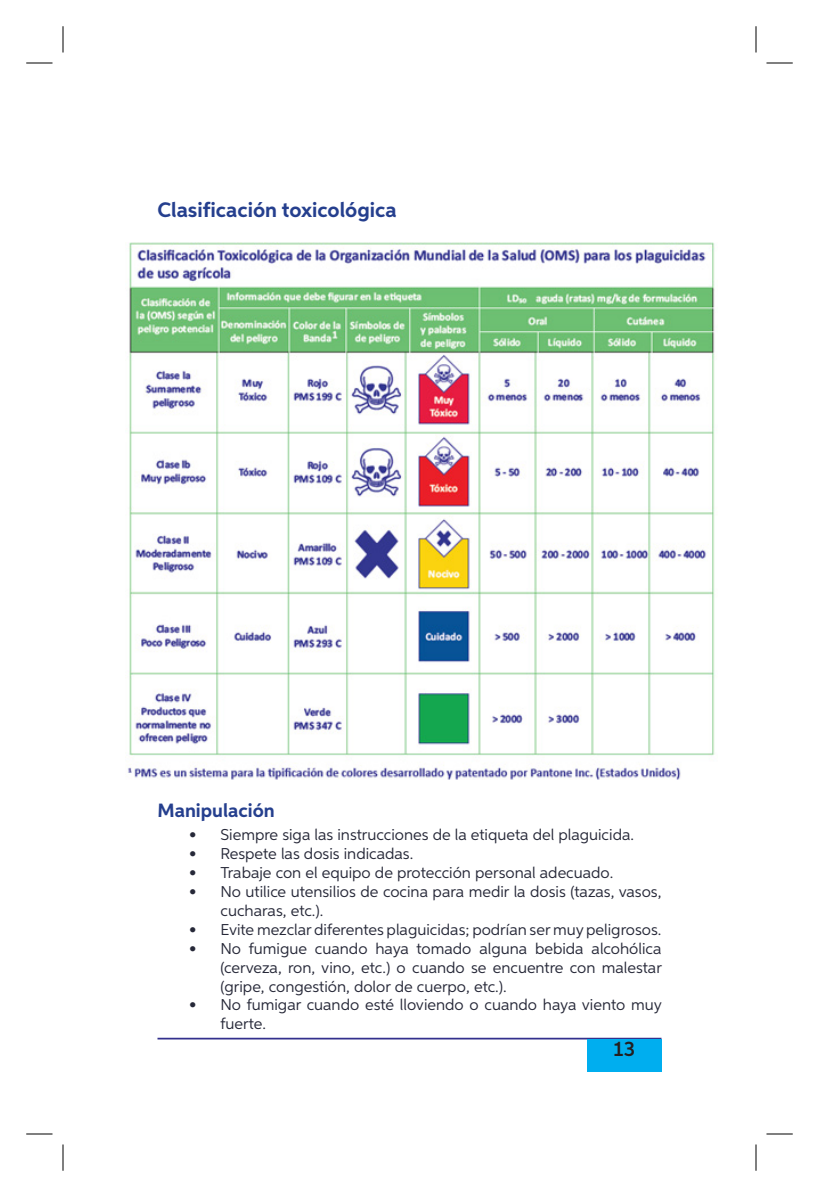
<style>
.page{position:relative;width:819px;height:1197px;background:#fff}
.page>*{position:absolute;margin:0;border:0;box-sizing:border-box;transform-origin:0 0}
.t1{font:700 21px "Aspira";color:#253f8e}
.t2{font:600 21px "Aspira";color:#231f20}
.t3{font:700 19.25px "Aspira";color:#253f8e}
.t4{font:15.75px/18.9px "Aspira";color:#262838}
</style>
<div class="page">
<hr style="left:158px;top:1038px;width:504px;height:2px;background:#33308d">
<div style="left:587px;top:1040px;width:75px;height:32px;background:#00aeef"></div>
<img style="left:128px;top:242px;width:587px;height:538px">
<svg style="left:26px;top:63px;width:26px;height:1px"></svg>
<svg style="left:766px;top:63px;width:27px;height:1px"></svg>
<svg style="left:26px;top:1134px;width:26px;height:1px"></svg>
<svg style="left:766px;top:1134px;width:27px;height:1px"></svg>
<svg style="left:63px;top:26px;width:1px;height:26px"></svg>
<svg style="left:63px;top:1144px;width:1px;height:27px"></svg>
<svg style="left:756px;top:26px;width:1px;height:26px"></svg>
<svg style="left:756px;top:1144px;width:1px;height:27px"></svg>
<p class="t1" style="left:158px;top:197px;width:241px">Clasificación toxicológica</p>
<p class="t3" style="left:158px;top:798px;width:119px">Manipulación</p>
<p class="t4" style="left:189px;top:825px;width:447px">• Siempre siga las instrucciones de la etiqueta del plaguicida.</p>
<p class="t4" style="left:189px;top:844px;width:226px">• Respete las dosis indicadas.</p>
<p class="t4" style="left:189px;top:863px;width:426px">• Trabaje con el equipo de protección personal adecuado.</p>
<p class="t4" style="left:220px;top:882px;width:442px;text-indent:-32px">• No utilice utensilios de cocina para medir la dosis (tazas, vasos, cucharas, etc.).</p>
<p class="t4" style="left:189px;top:920px;width:474px">• Evite mezclar diferentes plaguicidas; podrían ser muy peligrosos.</p>
<p class="t4" style="left:220px;top:939px;width:443px;text-align:justify;text-indent:-32px">• No fumigue cuando haya tomado alguna bebida alcohólica (cerveza, ron, vino, etc.) o cuando se encuentre con malestar (gripe, congestión, dolor de cuerpo, etc.).</p>
<p class="t4" style="left:220px;top:995px;width:443px;text-indent:-32px">• No fumigar cuando esté lloviendo o cuando haya viento muy fuerte.</p>
<h1 class="t2" style="left:614px;top:1036px;width:23px">13</h1>
</div>
